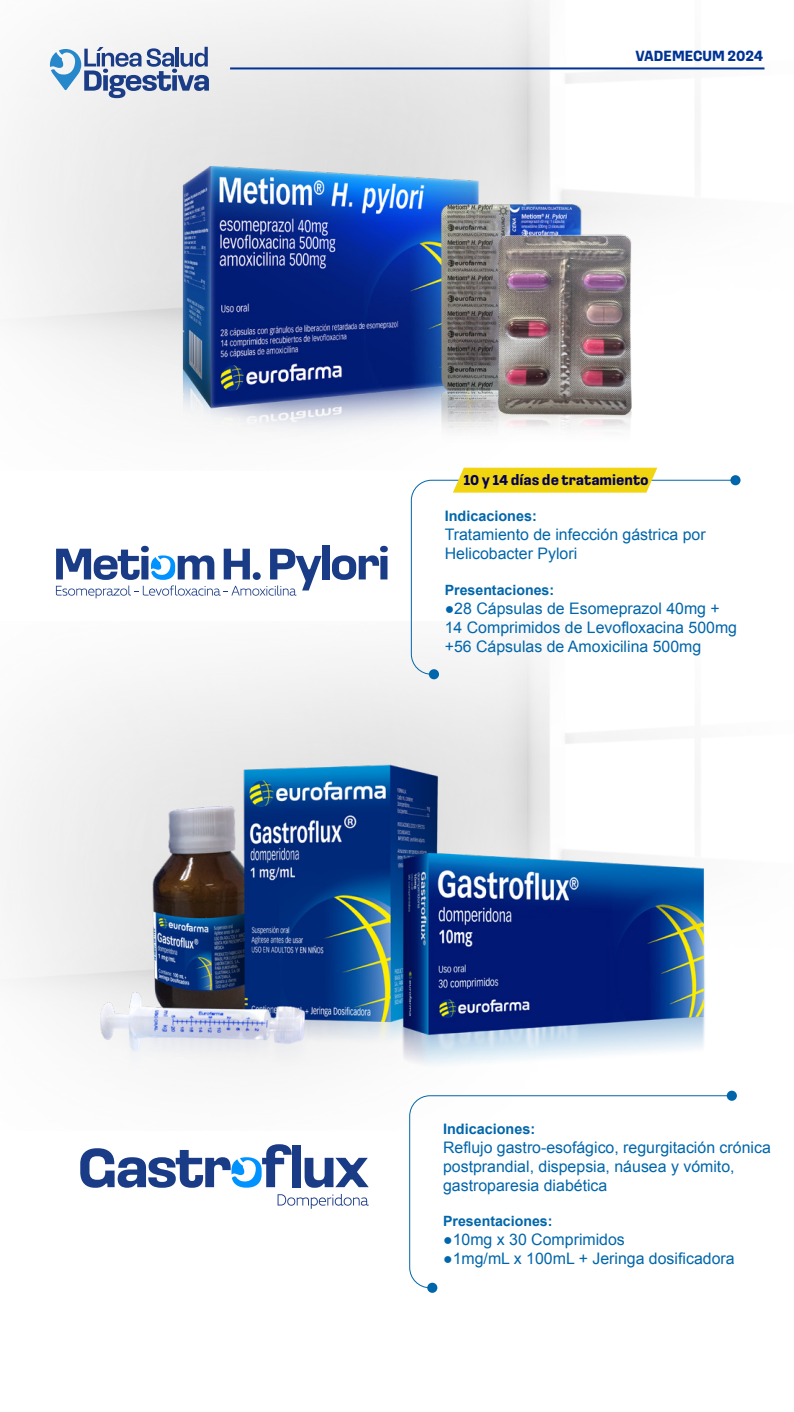
<style>
.page{position:relative;width:794px;height:1412px;background:#fff}
.page>*{position:absolute;margin:0;border:0;box-sizing:border-box;transform-origin:0 0}
.t1{font:15.8px/19px "Arial";color:#0066ab}
.t2{font:700 15.4px "Loos Condensed";color:#003394}
.t3{font:700 14.8px "Loos Condensed";color:#030254}
.t4{font:700 14.4px "Arial";color:#0066ab}
.t5{font:700 14.2px "Arial";color:#0066ab}
</style>
<div class="page">
<img style="left:1px;top:653px;width:736px;height:448px">
<svg style="left:410px;top:479px;width:324px;height:196px"></svg>
<div style="left:429px;top:669px;width:10px;height:10px;background:#0066ab;border-radius:50%"></div>
<div style="left:730px;top:475px;width:10px;height:10px;background:#0066ab;border-radius:50%"></div>
<div style="left:322px;top:545px;width:7px;height:34px;background:#1a3b85"></div>
<svg style="left:332px;top:546px;width:56px;height:34px"></svg>
<svg style="left:56px;top:546px;width:265px;height:52px"></svg>
<svg style="left:409px;top:1095px;width:320px;height:193px"></svg>
<div style="left:427px;top:1282px;width:10px;height:10px;background:#0066ab;border-radius:50%"></div>
<svg style="left:726px;top:1090px;width:11px;height:11px"></svg>
<svg style="left:277px;top:1194px;width:92px;height:14px"></svg>
<div style="left:292px;top:1144px;width:9px;height:43px;background:#1a3b85"></div>
<svg style="left:305px;top:1157px;width:64px;height:30px"></svg>
<svg style="left:80px;top:1144px;width:212px;height:43px"></svg>
<hr style="left:230px;top:67px;width:534px;height:2px;background:#003394">
<svg style="left:50px;top:47px;width:159px;height:51px"></svg>
<img style="left:46px;top:711px;width:507px;height:375px">
<img style="left:364px;top:798px;width:373px;height:291px">
<img style="left:139px;top:154px;width:518px;height:372px">
<div style="left:453px;top:468px;width:204px;height:24px;background:#f1d511"></div>
<p class="t2" style="left:635px;top:45px;width:129px">VADEMECUM 2024</p>
<p class="t3" style="left:463px;top:469px;width:187px">10 y 14 días de tratamiento</p>
<p class="t4" style="left:445px;top:506px;width:94px">Indicaciones:</p>
<p class="t1" style="left:445px;top:525px;width:262px">Tratamiento de infección gástrica por<br>Helicobacter Pylori</p>
<p class="t5" style="left:445px;top:581px;width:111px">Presentaciones:</p>
<p class="t1" style="left:445px;top:599px;width:294px">●28 Cápsulas de Esomeprazol 40mg +<br>14 Comprimidos de Levofloxacina 500mg +56 Cápsulas de Amoxicilina 500mg</p>
<p class="t4" style="left:443px;top:1119px;width:94px">Indicaciones:</p>
<p class="t1" style="left:443px;top:1138px;width:329px">Reflujo gastro-esofágico, regurgitación crónica postprandial, dispepsia, náusea y vómito, gastroparesia diabética</p>
<p class="t5" style="left:443px;top:1211px;width:111px">Presentaciones:</p>
<p class="t1" style="left:443px;top:1229px;width:183px">●10mg x 30 Comprimidos</p>
<p class="t1" style="left:443px;top:1248px;width:293px">●1mg/mL x 100mL + Jeringa dosificadora</p>
</div>
